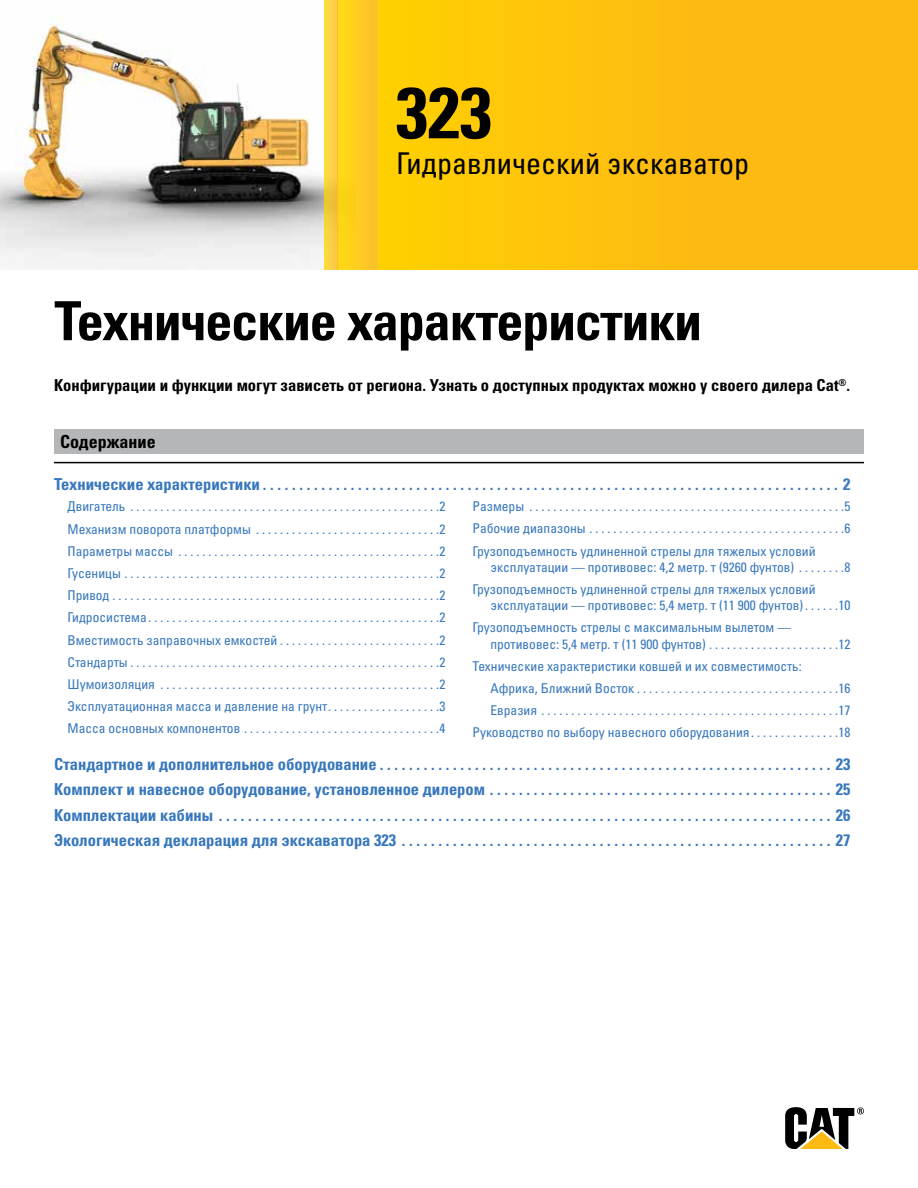
<style>
.page{position:relative;width:918px;height:1188px;background:#fff}
.page>*{position:absolute;margin:0;border:0;box-sizing:border-box;transform-origin:0 0}
.t1{font:72px "Univers LTCYR 67 Bold Cond";color:#000}
.t2{font:54px "Univers LTCYR 67 Bold Cond";letter-spacing:-.02em;color:#000}
.t3{font:condensed 30px "Univers LTCYR 57";color:#000}
.t4{font:18px "Univers LTCYR 67 Bold Cond";color:#000}
.t5{font:700 condensed 16.5px/25.2px "Univers LT Std";color:#3777bc}
.t6{font:16.5px "Univers LTCYR 67 Bold Cond";color:#3777bc}
.t7{font:16.5px "Univers LTCYR 67 Bold Cond";color:#000}
.t8{font:condensed 13.5px/22.2px "Univers LT Std";color:#3777bc}
.t9{font:condensed 13.5px/16.2px "Univers LTCYR 57";color:#3777bc}
.s1{font-family:"Univers LTCYR 67 Bold Cond";font-weight:400;font-stretch:normal}
.s2{font-family:"Univers LTCYR 57"}
.s3{font-family:"Univers LT Std"}
.s4{font-family:"Univers LT Std";font-weight:700;font-stretch:condensed}
</style>
<div class="page">
<img style="left:0;top:16px;width:324px;height:254px">
<div style="left:378px;top:0;width:540px;height:270px;background:linear-gradient(to right,#ffcd04,#fdb517)"></div>
<div style="left:338px;top:0;width:40px;height:270px;background:#fecd21"></div>
<svg style="left:324px;top:0;width:14px;height:270px;background:#fbd03f"></svg>
<svg style="left:785px;top:1107px;width:79px;height:42px"></svg>
<div style="left:54px;top:429px;width:810px;height:25px;background:#b4b6b8"></div>
<hr style="left:54px;top:462px;width:810px;height:1px;background:#000">
<h1 class="t1" style="left:396px;top:69px;width:97px">323</h1>
<h3 class="t3" style="left:396px;top:145px;width:355px">Гидравлический экскаватор</h3>
<h2 class="t2" style="left:54px;top:288px;width:649px">Технические характеристики</h2>
<p class="t7" style="left:54px;top:375px;width:798px">Конфигурации и функции могут зависеть от региона. Узнать о доступных продуктах можно у своего дилера Cat<sup>®</sup>.</p>
<h3 class="t4" style="left:60px;top:430px;width:97px">Содержание</h3>
<p class="t5" style="left:54px;top:472px;width:798px"><span class="s1">Технические характеристики</span> . . . . . . . . . . . . . . . . . . . . . . . . . . . . . . . . . . . . . . . . . . . . . . . . . . . . . . . . . . . . . . . . . . . . . . . . . . . . . . . <span class="s1">2</span></p>
<p class="t8" style="left:68px;top:495px;width:379px;text-align:justify"><span class="s2">Двигатель</span> . . . . . . . . . . . . . . . . . . . . . . . . . . . . . . . . . . . . . . . . . . . . . . . . . . . <span class="s2">2<br>Механизм поворота платформы</span> . . . . . . . . . . . . . . . . . . . . . . . . . . . . . . <span class="s2">2<br>Параметры массы</span> . . . . . . . . . . . . . . . . . . . . . . . . . . . . . . . . . . . . . . . . . . . <span class="s2">2<br>Гусеницы</span> . . . . . . . . . . . . . . . . . . . . . . . . . . . . . . . . . . . . . . . . . . . . . . . . . . . . <span class="s2">2<br>Привод</span> . . . . . . . . . . . . . . . . . . . . . . . . . . . . . . . . . . . . . . . . . . . . . . . . . . . . . . <span class="s2">2<br>Гидросистема</span> . . . . . . . . . . . . . . . . . . . . . . . . . . . . . . . . . . . . . . . . . . . . . . . . <span class="s2">2</span></p>
<p class="t9" style="left:68px;top:631px;width:379px">Вместимость заправочных емкостей<span class="s3">. . . . . . . . . . . . . . . . . . . . . . . . . . .</span>2</p>
<p class="t8" style="left:68px;top:651px;width:379px"><span class="s2">Стандарты</span> . . . . . . . . . . . . . . . . . . . . . . . . . . . . . . . . . . . . . . . . . . . . . . . . . . . <span class="s2">2<br>Шумоизоляция</span> . . . . . . . . . . . . . . . . . . . . . . . . . . . . . . . . . . . . . . . . . . . . . . <span class="s2">2</span></p>
<p class="t9" style="left:68px;top:698px;width:379px">Эксплуатационная масса и давление на грунт <span class="s3">. . . . . . . . . . . . . . . . . .</span> 3</p>
<p class="t8" style="left:68px;top:717px;width:379px"><span class="s2">Масса основных компонентов</span> . . . . . . . . . . . . . . . . . . . . . . . . . . . . . . . . <span class="s2">4</span></p>
<p class="t8" style="left:472px;top:495px;width:379px"><span class="s2">Размеры</span> . . . . . . . . . . . . . . . . . . . . . . . . . . . . . . . . . . . . . . . . . . . . . . . . . . . . <span class="s2">5<br>Рабочие диапазоны</span> . . . . . . . . . . . . . . . . . . . . . . . . . . . . . . . . . . . . . . . . . . <span class="s2">6</span></p>
<p class="t9" style="left:490px;top:542px;width:362px;text-indent:-18px">Грузоподъемность удлиненной стрелы для тяжелых условий эксплуатации — противовес: 4,2 метр. т (9260 фунтов) <span class="s3">. . . . . . .</span> 8</p>
<p class="t9" style="left:490px;top:581px;width:362px;text-indent:-18px">Грузоподъемность удлиненной стрелы для тяжелых условий эксплуатации — противовес: 5,4 метр. т (11 900 фунтов) <span class="s3">. . . . .</span> 10</p>
<p class="t9" style="left:490px;top:619px;width:362px;text-indent:-18px">Грузоподъемность стрелы с максимальным вылетом — противовес: 5,4 метр. т (11 900 фунтов) <span class="s3">. . . . . . . . . . . . . . . . . . . . .</span> 12</p>
<p class="t9" style="left:472px;top:658px;width:331px">Технические характеристики ковшей и их совместимость:</p>
<p class="t8" style="left:490px;top:677px;width:362px"><span class="s2">Африка, Ближний Восток</span>..................................<span class="s2">16<br>Евразия</span> . . . . . . . . . . . . . . . . . . . . . . . . . . . . . . . . . . . . . . . . . . . . . . . . . <span class="s2">17</span></p>
<p class="t9" style="left:472px;top:724px;width:379px">Руководство по выбору навесного оборудования <span class="s3">. . . . . . . . . . . . . .</span> 18</p>
<p class="t5" style="left:54px;top:752px;width:798px"><span class="s1">Стандартное и дополнительное оборудование</span> . . . . . . . . . . . . . . . . . . . . . . . . . . . . . . . . . . . . . . . . . . . . . . . . . . . . . . . . . . . . . . <span class="s1">23</span></p>
<p class="t6" style="left:54px;top:779px;width:798px">Комплект и навесное оборудование, установленное дилером <span class="s4">. . . . . . . . . . . . . . . . . . . . . . . . . . . . . . . . . . . . . . . . . . . . . . .</span> 25</p>
<p class="t5" style="left:54px;top:802px;width:798px"><span class="s1">Комплектации кабины</span> . . . . . . . . . . . . . . . . . . . . . . . . . . . . . . . . . . . . . . . . . . . . . . . . . . . . . . . . . . . . . . . . . . . . . . . . . . . . . . . . . . . . <span class="s1">26<br>Экологическая декларация для экскаватора 323</span> . . . . . . . . . . . . . . . . . . . . . . . . . . . . . . . . . . . . . . . . . . . . . . . . . . . . . . . . . . . <span class="s1">27</span></p>
</div>
